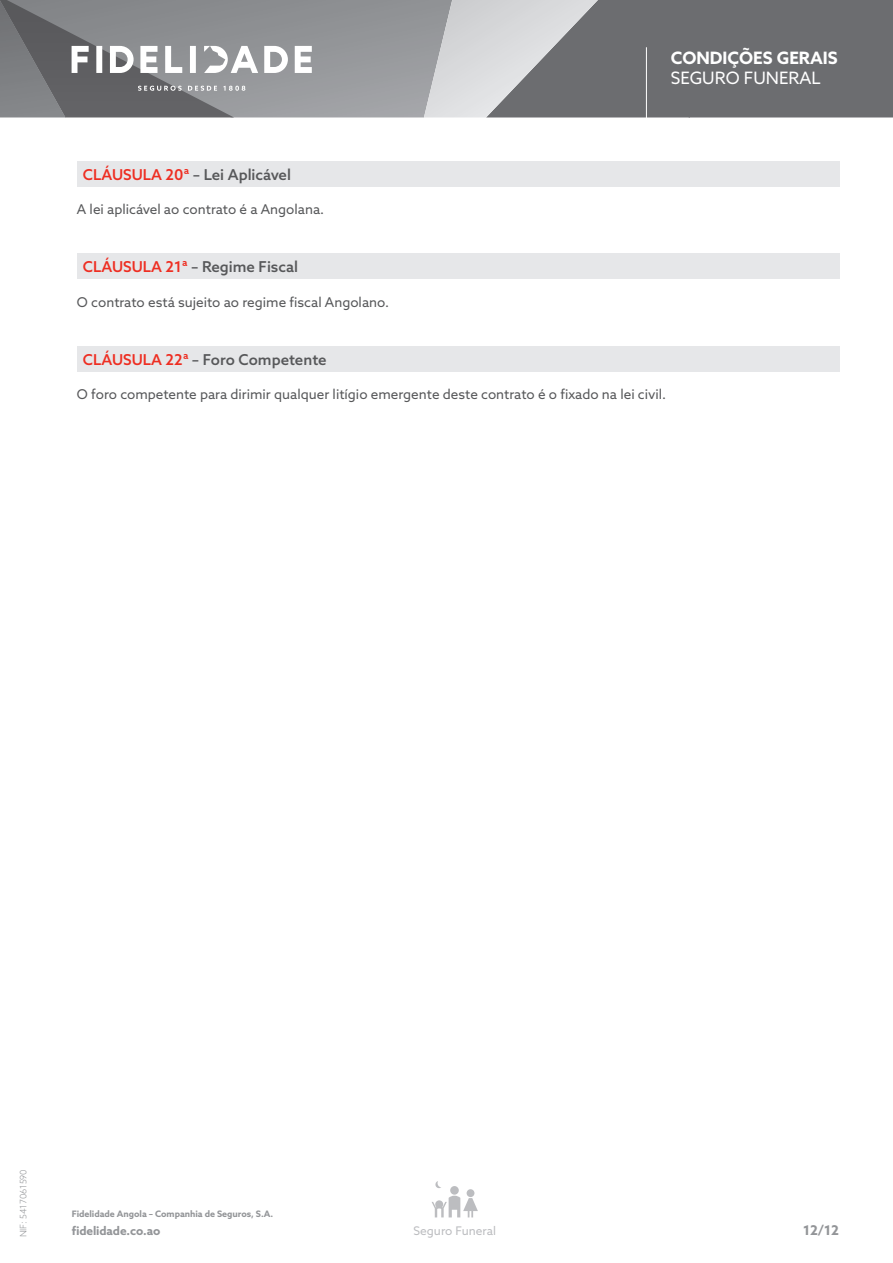
<style>
.page{position:relative;width:893px;height:1263px;background:#fff}
.page>*{position:absolute;margin:0;border:0;box-sizing:border-box;transform-origin:0 0}
.t1{font:700 17.1px "Azo Sans";color:#fff}
.t2{font:17.1px "Azo Sans";color:#fff}
.clausula{font:500 15px "Azo Sans";color:#57585a}
.Texto_Normal{font:13.5px "Azo Sans";color:#57585a}
.t3{font:700 13.5px "Azo Sans";color:#939598}
.t4{font:700 11.85px "Azo Sans";letter-spacing:-.01em;color:#939598}
.t5{font:11.85px "Azo Sans";color:#bcbdc0}
.t6{font:700 8.85px "Azo Sans";letter-spacing:-.005em;color:#939598}
.t7{font:300 8.85px "Azo Sans";letter-spacing:-.005em;color:#939598}
.s1{color:#ee2e22}
</style>
<div class="page">
<svg style="left:312px;top:0;width:112px;height:117px;background:#97999c"></svg>
<svg style="left:424px;top:0;width:469px;height:117px;background:#868789"></svg>
<hr style="left:646px;top:47px;width:1px;height:72px;background:#fff">
<svg style="left:0;top:0;width:312px;height:117px;background:#8a8b8e"></svg>
<div style="left:450px;top:1186px;width:9px;height:9px;background:#bcbdc0;border-radius:50%"></div>
<svg style="left:435px;top:1181px;width:6px;height:7px"></svg>
<div style="left:467px;top:1189px;width:7px;height:8px;background:#bcbdc0;border-radius:50%"></div>
<svg style="left:432px;top:1196px;width:46px;height:21px"></svg>
<div style="left:77px;top:161px;width:762px;height:26px;background:#e6e7e9"></div>
<div style="left:77px;top:254px;width:762px;height:25px;background:#e6e7e9"></div>
<div style="left:77px;top:346px;width:762px;height:26px;background:#e6e7e9"></div>
<p class="clausula" style="left:83px;top:164px;width:210px"><span class="s1">CLÁUSULA 20ª</span> – Lei Aplicável</p>
<p class="Texto_Normal" style="left:77px;top:200px;width:249px">A lei aplicável ao contrato é a Angolana.</p>
<p class="clausula" style="left:83px;top:257px;width:217px"><span class="s1">CLÁUSULA 21ª</span> – Regime Fiscal</p>
<p class="Texto_Normal" style="left:77px;top:293px;width:314px">O contrato está sujeito ao regime fiscal Angolano.</p>
<p class="t1" style="left:671px;top:46px;width:168px">CONDIÇÕES GERAIS</p>
<p class="t2" style="left:671px;top:67px;width:151px">SEGURO FUNERAL</p>
<p class="clausula" style="left:83px;top:349px;width:245px"><span class="s1">CLÁUSULA 22ª</span> – Foro Competente</p>
<p class="Texto_Normal" style="left:77px;top:385px;width:591px">O foro competente para dirimir qualquer litígio emergente deste contrato é o fixado na lei civil.</p>
<p class="t7" style="left:18px;top:1237px;width:70px;rotate:-90deg">NIF: 5417061590</p>
<p class="t6" style="left:72px;top:1208px;width:203px">Fidelidade Angola – Companhia de Seguros, S.A.</p>
<p class="t4" style="left:72px;top:1223px;width:90px">fidelidade.co.ao</p>
<p class="t5" style="left:413px;top:1223px;width:84px">Seguro Funeral</p>
<p class="t3" style="left:803px;top:1221px;width:37px">12/12</p>
</div>
